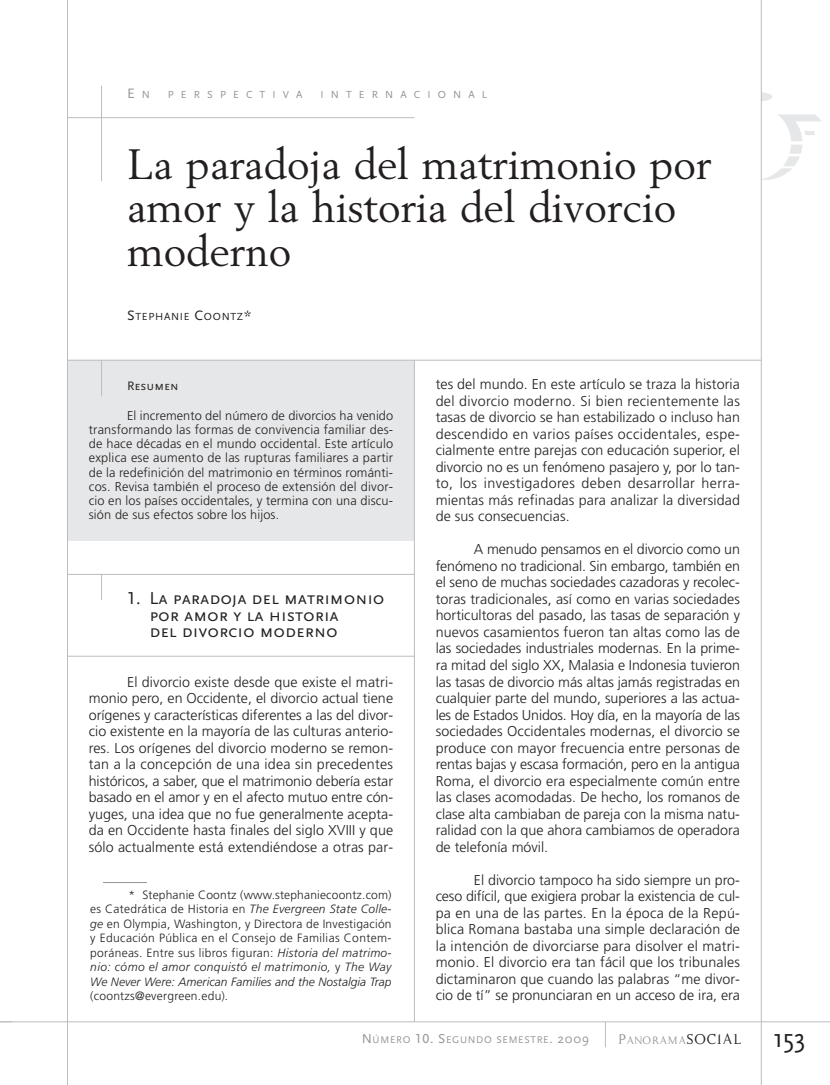
<style>
.page{position:relative;width:830px;height:1085px;background:#fff}
.page>*{position:absolute;margin:0;border:0;box-sizing:border-box;transform-origin:0 0}
.t1{font:42px/43.5px "Berling";color:#231f20}
.t2{font:18px/16.5px "Scala Sans Caps";color:#231f20}
.t3{font:300 14.25px/16.5px "Frutiger";letter-spacing:.005em;color:#231f20;text-align:justify}
.t4{font:14.25px "Scala Sans Caps";color:#939598}
.t5{font:300 12.75px/14.2px "Frutiger";letter-spacing:.01em;color:#231f20;text-align:justify}
.t6{font:12.75px "Scala Sans Caps";color:#231f20}
.t7{font:12.3px "Kopy Katt Kut";letter-spacing:.07em;color:#939598}
.t8{font:300 12px/14.4px "Frutiger";letter-spacing:.025em;color:#231f20;text-align:justify}
.t9{font:10.65px "Scala Sans Caps";letter-spacing:.665em;color:#939598}
.t10{font:10.65px "Scala Sans Caps";letter-spacing:.065em;color:#231f20}
.t11{font:10.2px "Scala Sans Caps";letter-spacing:.065em;color:#939598}
.s1{font-size:10.65px}
.s2{font-size:14.25px}
.s3{font-style:italic}
.s4{font-size:13.5px}
.s5{font-family:"Scala Sans";font-size:13.5px}
.s6{font-size:16.5px}
.s7{font-size:16.5px;color:#231f20}
.s8{font-family:"Scala Sans";font-size:27px;color:#231f20}
</style>
<div class="page">
<hr style="left:0;top:1021px;width:829px;height:1px;background:#bbbdc0">
<div style="left:67px;top:360px;width:347px;height:180px;background:#e6e7e8"></div>
<svg style="left:761px;top:92px;width:11px;height:9px"></svg>
<svg style="left:761px;top:114px;width:60px;height:66px"></svg>
<hr style="left:67px;top:0;width:1px;height:1084px;background:#bbbdc0">
<hr style="left:760px;top:0;width:1px;height:1084px;background:#bbbdc0">
<hr style="left:414px;top:360px;width:1px;height:661px;background:#bbbdc0">
<hr style="left:67px;top:117px;width:347px;height:1px;background:#bbbdc0">
<hr style="left:101px;top:86px;width:1px;height:95px;background:#bbbdc0">
<hr style="left:101px;top:360px;width:1px;height:36px;background:#bbbdc0">
<hr style="left:67px;top:360px;width:694px;height:1px;background:#bbbdc0">
<hr style="left:103px;top:882px;width:44px;height:1px;background:#939598">
<hr style="left:67px;top:574px;width:347px;height:1px;background:#bbbdc0">
<hr style="left:67px;top:655px;width:347px;height:1px;background:#bbbdc0">
<svg style="left:101px;top:575px;width:1px;height:25px"></svg>
<p class="t4" style="left:127px;top:84px;width:24px">E <span class="s1">N</span></p>
<p class="t9" style="left:168px;top:88px;width:136px">PERSPECTIVA</p>
<p class="t9" style="left:320px;top:88px;width:168px">INTERNACIONAL</p>
<h1 class="t1" style="left:127px;top:145px;width:586px">La paradoja del matrimonio por amor y la historia del divorcio moderno</h1>
<p class="t10" style="left:127px;top:310px;width:125px"><span class="s2">S</span>TEPHANIE <span class="s2">C</span>OONTZ<span class="s2">*</span></p>
<p class="t6" style="left:127px;top:378px;width:53px">Resumen</p>
<p class="t5" style="left:89px;top:409px;width:306px;text-indent:38px">El incremento del número de divorcios ha venido transformando las formas de convivencia familiar des&shy;de hace décadas en el mundo occidental. Este artículo explica ese aumento de las rupturas familiares a partir de la redefinición del matrimonio en términos románti&shy;cos. Revisa también el proceso de extensión del divor&shy;cio en los países occidentales, y termina con una discu&shy;sión de sus efectos sobre los hijos.</p>
<p class="t2" style="left:149px;top:589px;width:236px;text-indent:-22px">1. La paradoja del matrimonio por amor y la historia<br>del divorcio moderno</p>
<p class="t3" style="left:89px;top:674px;width:306px;text-indent:38px">El divorcio existe desde que existe el matri&shy;monio pero, en Occidente, el divorcio actual tiene orígenes y características diferentes a las del divor&shy;cio existente en la mayoría de las culturas anterio&shy;res. Los orígenes del divorcio moderno se remon&shy;tan a la concepción de una idea sin precedentes históricos, a saber, que el matrimonio debería estar basado en el amor y en el afecto mutuo entre cón&shy;yuges, una idea que no fue generalmente acepta&shy;da en Occidente hasta finales del siglo XVIII y que sólo actualmente está extendiéndose a otras par-</p>
<p class="t8" style="left:90px;top:888px;width:303px;text-indent:38px">* Stephanie Coontz (www.stephaniecoontz.com) es Catedrática de Historia en <span class="s3">The Evergreen State Colle&shy;ge</span> en Olympia, Washington, y Directora de Investigación y Educación Pública en el Consejo de Familias Contem&shy;poráneas. Entre sus libros figuran: <span class="s3">Historia del matrimo&shy;nio: cómo el amor conquistó el matrimonio,</span> y <span class="s3">The Way We Never Were: American Families and the Nostalgia Trap </span>(coontzs@evergreen.edu)<span class="s3">.</span></p>
<p class="t3" style="left:435px;top:377px;width:306px">tes del mundo. En este artículo se traza la historia del divorcio moderno. Si bien recientemente las tasas de divorcio se han estabilizado o incluso han descendido en varios países occidentales, espe&shy;cialmente entre parejas con educación superior, el divorcio no es un fenómeno pasajero y, por lo tan&shy;to, los investigadores deben desarrollar herra&shy;mientas más refinadas para analizar la diversidad de sus consecuencias.</p>
<p class="t3" style="left:435px;top:542px;width:306px;text-indent:38px">A menudo pensamos en el divorcio como un fenómeno no tradicional. Sin embargo, también en el seno de muchas sociedades cazadoras y recolec&shy;toras tradicionales, así como en varias sociedades horticultoras del pasado, las tasas de separación y nuevos casamientos fueron tan altas como las de las sociedades industriales modernas. En la prime&shy;ra mitad del siglo XX, Malasia e Indonesia tuvieron las tasas de divorcio más altas jamás registradas en cualquier parte del mundo, superiores a las actua&shy;les de Estados Unidos. Hoy día, en la mayoría de las sociedades Occidentales modernas, el divorcio se produce con mayor frecuencia entre personas de rentas bajas y escasa formación, pero en la antigua Roma, el divorcio era especialmente común entre las clases acomodadas. De hecho, los romanos de clase alta cambiaban de pareja con la misma natu&shy;ralidad con la que ahora cambiamos de operadora de telefonía móvil.</p>
<p class="t3" style="left:435px;top:872px;width:306px;text-indent:38px">El divorcio tampoco ha sido siempre un pro&shy;ceso difícil, que exigiera probar la existencia de cul&shy;pa en una de las partes. En la época de la Repú&shy;blica Romana bastaba una simple declaración de la intención de divorciarse para disolver el matri&shy;monio. El divorcio era tan fácil que los tribunales dictaminaron que cuando las palabras “me divor&shy;cio de tí” se pronunciaran en un acceso de ira, era</p>
<p class="t11" style="left:361px;top:1033px;width:229px"><span class="s4">N</span>ÚMERO <span class="s4">10. S</span>EGUNDO SEMESTRE<span class="s4">.</span> <span class="s5">2009</span></p>
<p class="t7" style="left:618px;top:1035px;width:189px"><span class="s6">P</span>ANORAMA<span class="s7">SOCIAL</span> <span class="s8">153</span></p>
</div>
